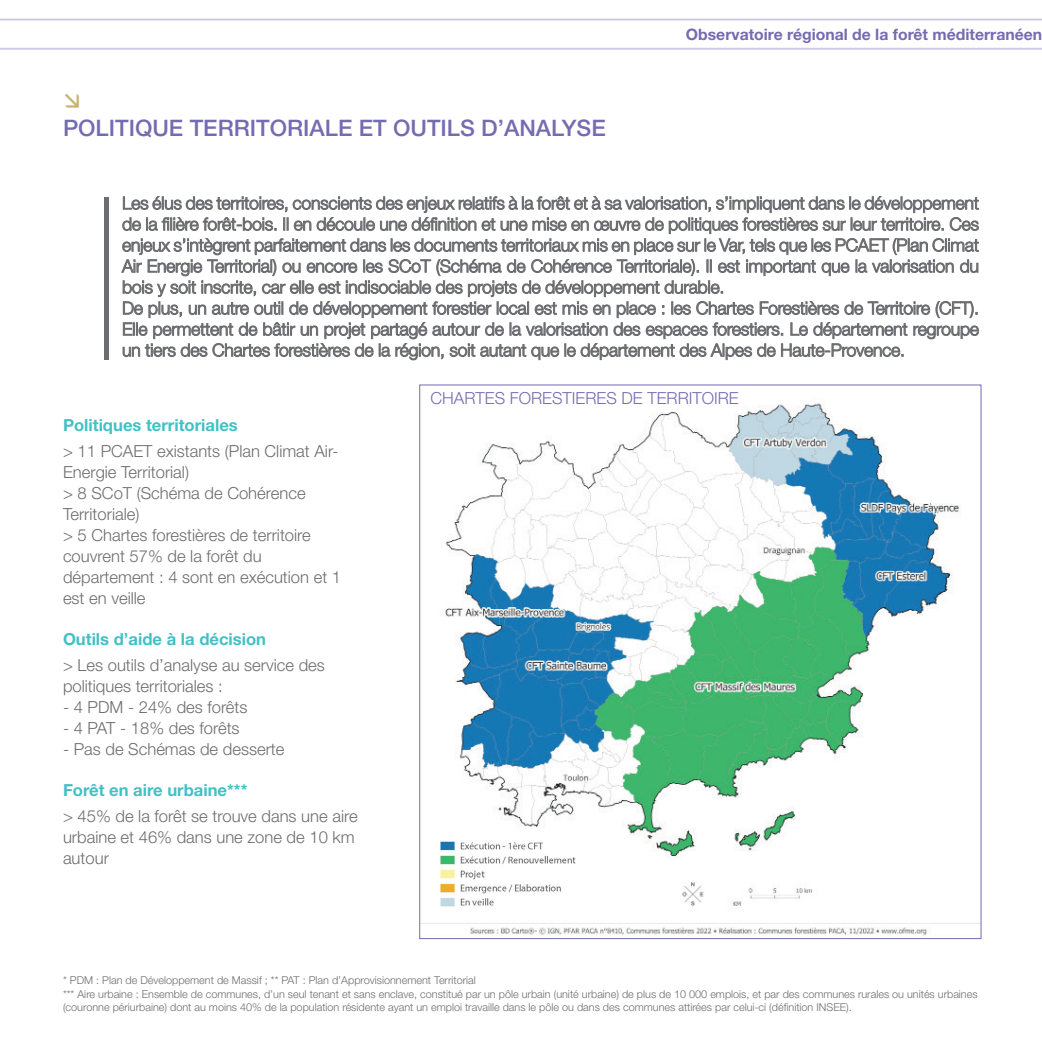
<style>
.page{position:relative;width:1042px;height:1042px;background:#fff}
.page>*{position:absolute;margin:0;border:0;box-sizing:border-box;transform-origin:0 0}
.t1{font:500 22.75px "Helvetica Neue LT Std";color:#736cb1}
.t2{font:300 16.62px/21px "Helvetica Neue LT Std";color:#6c6d70}
.t3{font:700 16.62px "Helvetica Neue LT Std";color:#41c1c6}
.t4{font:300 16.62px "Helvetica Neue LT Std";color:#736cb1}
.t5{font:700 15.75px "Helvetica Neue LT Std";color:#736cb1}
.t6{font:300 10.85px/13.3px "Helvetica Neue LT Std";color:#6c6d70}
</style>
<div class="page">
<img style="left:421px;top:403px;width:558px;height:533px">
<hr style="left:0;top:48px;width:1042px;height:2px;background:#cac8e3">
<hr style="left:0;top:19px;width:1042px;height:1px;background:#cac8e3">
<hr style="left:104px;top:197px;width:4px;height:163px;background:#6c6d70">
<svg style="left:121px;top:196px;width:858px;height:165px"></svg>
<img style="left:437px;top:833px;width:138px;height:81px">
<h1 class="t1" style="left:63px;top:115px;width:544px">POLITIQUE TERRITORIALE ET OUTILS D’ANALYSE</h1>
<h3 class="t5" style="left:686px;top:24px;width:358px">Observatoire régional de la forêt méditerranéen</h3>
<h2 class="t3" style="left:63px;top:415px;width:176px">Politiques territoriales</h2>
<h2 class="t2" style="left:63px;top:440px;width:280px">&gt; 11 PCAET existants (Plan Climat Air-<br>Energie Territorial)<br>&gt; 8 SCoT (Schéma de Cohérence<br>Territoriale)<br>&gt; 5 Chartes forestières de territoire couvrent 57% de la forêt du département : 4 sont en exécution et 1 est en veille</h2>
<h2 class="t3" style="left:63px;top:629px;width:205px">Outils d’aide à la décision</h2>
<h2 class="t2" style="left:63px;top:654px;width:263px">&gt; Les outils d’analyse au service des politiques territoriales :</h2>
<h2 class="t2" style="left:63px;top:696px;width:186px">- 4 PDM - 24% des forêts</h2>
<h2 class="t2" style="left:63px;top:717px;width:178px">- 4 PAT - 18% des forêts</h2>
<h2 class="t2" style="left:63px;top:738px;width:223px">- Pas de Schémas de desserte</h2>
<h2 class="t3" style="left:63px;top:779px;width:186px">Forêt en aire urbaine***</h2>
<h2 class="t2" style="left:63px;top:805px;width:296px">&gt; 45% de la forêt se trouve dans une aire urbaine et 46% dans une zone de 10 km autour</h2>
<h2 class="t4" style="left:430px;top:388px;width:310px">CHARTES FORESTIERES DE TERRITOIRE</h2>
<p class="t6" style="left:63px;top:973px;width:916px">* PDM : Plan de Développement de Massif ; ** PAT : Plan d’Approvisionnement Territorial<br>*** Aire urbaine : Ensemble de communes, d’un seul tenant et sans enclave, constitué par un pôle urbain (unité urbaine) de plus de 10 000 emplois, et par des communes rurales ou unités urbaines (couronne périurbaine) dont au moins 40% de la population résidente ayant un emploi travaille dans le pôle ou dans des communes attirées par celui-ci (définition INSEE).</p>
</div>
